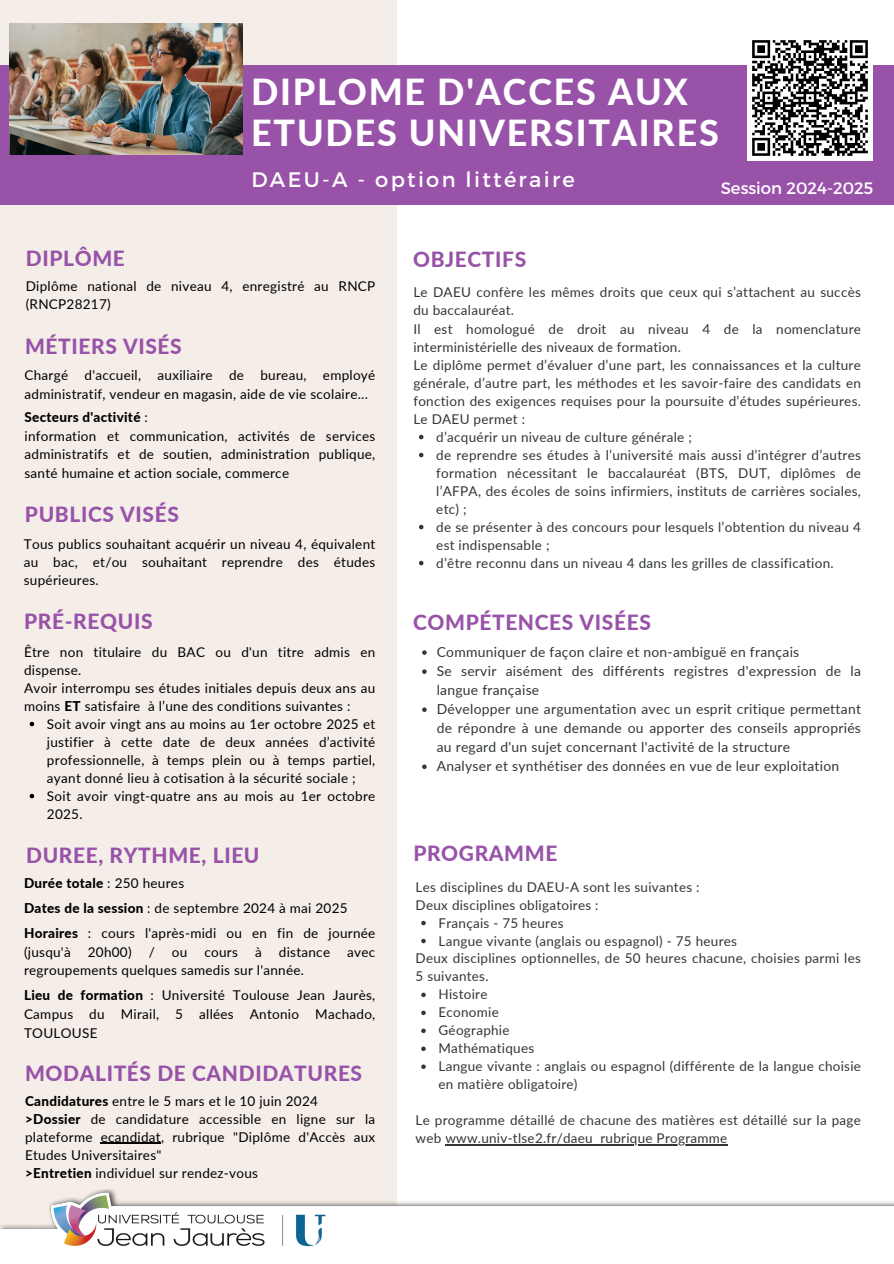
<style>
.page{position:relative;width:894px;height:1264px;background:#fff}
.page>*{position:absolute;margin:0;border:0;box-sizing:border-box;transform-origin:0 0}
.t1{font:800 35.85px/41.7px "Lato";letter-spacing:.05em;color:#fff}
.t2{font:800 21px "Lato";letter-spacing:.03em;color:#9853a9}
.t3{font:21px "Montserrat";letter-spacing:.11em;color:#fff}
.t4{font:16.5px "Montserrat";color:#fff}
.t5{font:13.8px/19px "Lato";letter-spacing:.02em;color:#313638}
.t6{font:13.5px/18px "Lato";letter-spacing:.02em;color:#000}
.t7{font:13.5px/18px "Lato";letter-spacing:.02em;color:#313638}
.t8{font:800 13.5px "Lato";letter-spacing:.02em;color:#000}
.s1{font-weight:400}
.s2{font-weight:800}
</style>
<div class="page">
<div style="left:0;top:0;width:396px;height:1226px;background:#f4ede8"></div>
<div style="left:0;top:65px;width:893px;height:140px;background:#9853a9"></div>
<img style="left:747px;top:40px;width:124px;height:121px">
<img style="left:9px;top:24px;width:233px;height:130px">
<img style="left:0;top:1189px;width:893px;height:58px">
<svg style="left:419px;top:435px;width:4px;height:4px"></svg>
<svg style="left:419px;top:453px;width:4px;height:4px"></svg>
<svg style="left:419px;top:525px;width:4px;height:4px"></svg>
<svg style="left:419px;top:561px;width:4px;height:4px"></svg>
<svg style="left:421px;top:920px;width:4px;height:5px"></svg>
<svg style="left:421px;top:938px;width:4px;height:5px"></svg>
<svg style="left:421px;top:992px;width:4px;height:5px"></svg>
<svg style="left:421px;top:1010px;width:4px;height:5px"></svg>
<svg style="left:421px;top:1028px;width:4px;height:5px"></svg>
<svg style="left:421px;top:1046px;width:4px;height:5px"></svg>
<svg style="left:421px;top:1064px;width:4px;height:4px"></svg>
<hr style="left:445px;top:1144px;width:148px;height:1px;background:#313638">
<hr style="left:600px;top:1144px;width:127px;height:1px;background:#313638">
<svg style="left:30px;top:721px;width:4px;height:5px"></svg>
<svg style="left:30px;top:793px;width:4px;height:5px"></svg>
<svg style="left:422px;top:650px;width:4px;height:5px"></svg>
<svg style="left:422px;top:669px;width:4px;height:5px"></svg>
<svg style="left:422px;top:707px;width:4px;height:5px"></svg>
<svg style="left:422px;top:764px;width:4px;height:5px"></svg>
<hr style="left:101px;top:1142px;width:60px;height:1px;background:#000">
<h2 class="t1" style="left:251px;top:70px;width:469px">DIPLOME D'ACCES AUX<br>ETUDES UNIVERSITAIRES</h2>
<p class="t3" style="left:251px;top:166px;width:325px">DAEU-A - option littéraire</p>
<p class="t4" style="left:720px;top:178px;width:154px">Session 2024-2025</p>
<h4 class="t2" style="left:26px;top:246px;width:100px">DIPLÔME</h4>
<h2 class="t6" style="left:26px;top:277px;width:351px">Diplôme national de niveau 4, enregistré au RNCP (RNCP28217)</h2>
<p class="t2" style="left:25px;top:333px;width:158px">MÉTIERS VISÉS</p>
<p class="t6" style="left:25px;top:366px;width:352px;line-height:18.8px">Chargé d'accueil, auxiliaire de bureau, employé administratif, vendeur en magasin, aide de vie scolaire...</p>
<p class="t8" style="left:25px;top:408px;width:125px">Secteurs d'activité <span class="s1">:</span></p>
<p class="t6" style="left:25px;top:426px;width:352px;line-height:18.8px;text-align:justify">information et communication, activités de services administratifs et de soutien, administration publique, santé humaine et action sociale, commerce</p>
<p class="t2" style="left:25px;top:501px;width:155px">PUBLICS VISÉS</p>
<p class="t6" style="left:24px;top:534px;width:353px;text-align:justify">Tous publics souhaitant acquérir un niveau 4, équivalent au bac, et/ou souhaitant reprendre des études supérieures.</p>
<p class="t2" style="left:24px;top:608px;width:130px">PRÉ-REQUIS</p>
<p class="t6" style="left:24px;top:642px;width:353px">Être non titulaire du BAC ou d'un titre admis en dispense.</p>
<p class="t6" style="left:24px;top:678px;width:353px">Avoir interrompu ses études initiales depuis deux ans au moins <span class="s2">ET</span> satisfaire à l’une des conditions suivantes :</p>
<h2 class="t6" style="left:47px;top:714px;width:330px;text-align:justify">Soit avoir vingt ans au moins au 1er octobre 2025 et justifier à cette date de deux années d’activité professionnelle, à temps plein ou à temps partiel, ayant donné lieu à cotisation à la sécurité sociale ;</h2>
<p class="t6" style="left:47px;top:786px;width:330px">Soit avoir vingt-quatre ans au mois au 1er octobre<br>2025.</p>
<p class="t2" style="left:26px;top:842px;width:235px">DUREE, RYTHME, LIEU</p>
<h2 class="t8" style="left:24px;top:874px;width:162px">Durée totale <span class="s1">: 250 heures</span></h2>
<p class="t6" style="left:24px;top:898px;width:325px"><span class="s2">Dates de la session</span> : de septembre 2024 à mai 2025</p>
<p class="t6" style="left:24px;top:923px;width:353px;line-height:18.8px"><span class="s2">Horaires</span> : cours l'après-midi ou en fin de journée (jusqu'à</p>
<p class="t6" style="left:88px;top:942px;width:45px">20h00)</p>
<p class="t6" style="left:149px;top:942px;width:8px">/</p>
<p class="t6" style="left:172px;top:942px;width:17px">ou</p>
<p class="t6" style="left:204px;top:942px;width:35px">cours</p>
<p class="t6" style="left:255px;top:942px;width:8px">à</p>
<p class="t6" style="left:279px;top:942px;width:53px">distance</p>
<p class="t6" style="left:347px;top:942px;width:30px">avec</p>
<p class="t6" style="left:24px;top:961px;width:281px">regroupements quelques samedis sur l'année.</p>
<p class="t6" style="left:24px;top:985px;width:353px;line-height:18.8px;text-align:justify"><span class="s2">Lieu de formation</span> : Université Toulouse Jean Jaurès, Campus du Mirail, 5 allées Antonio Machado, TOULOUSE</p>
<p class="t2" style="left:25px;top:1060px;width:338px">MODALITÉS DE CANDIDATURES</p>
<p class="t6" style="left:25px;top:1091px;width:294px"><span class="s2">Candidatures</span> entre le 5 mars et le 10 juin 2024</p>
<p class="t6" style="left:25px;top:1109px;width:351px"><span class="s2">&gt;Dossier</span> de candidature accessible en ligne sur la plateforme ecandidat, rubrique "Diplôme d'Accès aux Etudes Universitaires"<br><span class="s2">&gt;Entretien</span> individuel sur rendez-vous</p>
<p class="t2" style="left:413px;top:246px;width:115px">OBJECTIFS</p>
<p class="t7" style="left:413px;top:283px;width:449px">Le DAEU confère les mêmes droits que ceux qui s’attachent au succès du baccalauréat.</p>
<p class="t7" style="left:413px;top:319px;width:449px">Il est homologué de droit au niveau 4 de la nomenclature interministérielle des niveaux de formation.</p>
<h2 class="t7" style="left:413px;top:355px;width:449px;text-align:justify">Le diplôme permet d’évaluer d’une part, les connaissances et la culture générale, d’autre part, les méthodes et les savoir-faire des candidats en fonction des exigences requises pour la poursuite d’études supérieures.<br>Le DAEU permet :</h2>
<p class="t7" style="left:436px;top:427px;width:257px">d’acquérir un niveau de culture générale ;</p>
<h2 class="t7" style="left:436px;top:445px;width:426px;text-align:justify">de reprendre ses études à l’université mais aussi d’intégrer d’autres formation nécessitant le baccalauréat (BTS, DUT, diplômes de l’AFPA, des écoles de soins infirmiers, instituts de carrières sociales, etc) ;</h2>
<p class="t7" style="left:436px;top:517px;width:426px">de se présenter à des concours pour lesquels l’obtention du niveau 4 est indispensable ;</p>
<p class="t7" style="left:436px;top:553px;width:399px">d’être reconnu dans un niveau 4 dans les grilles de classification.</p>
<p class="t2" style="left:413px;top:609px;width:239px">COMPÉTENCES VISÉES</p>
<p class="t5" style="left:436px;top:641px;width:364px">Communiquer de façon claire et non-ambiguë en français</p>
<p class="t5" style="left:436px;top:661px;width:425px">Se servir aisément des différents registres d'expression de la langue française</p>
<p class="t5" style="left:436px;top:699px;width:425px;text-align:justify">Développer une argumentation avec un esprit critique permettant de répondre à une demande ou apporter des conseils appropriés au regard d'un sujet concernant l'activité de la structure</p>
<p class="t5" style="left:436px;top:756px;width:404px">Analyser et synthétiser des données en vue de leur exploitation</p>
<p class="t2" style="left:413px;top:839px;width:145px">PROGRAMME</p>
<h2 class="t7" style="left:415px;top:877px;width:285px">Les disciplines du DAEU-A sont les suivantes :</h2>
<p class="t7" style="left:415px;top:895px;width:184px">Deux disciplines obligatoires :</p>
<p class="t7" style="left:438px;top:913px;width:126px">Français - 75 heures</p>
<p class="t7" style="left:438px;top:931px;width:300px">Langue vivante (anglais ou espagnol) - 75 heures</p>
<p class="t7" style="left:415px;top:949px;width:446px">Deux disciplines optionnelles, de 50 heures chacune, choisies parmi les<br>5 suivantes.</p>
<h2 class="t7" style="left:438px;top:985px;width:50px">Histoire</h2>
<p class="t7" style="left:438px;top:1003px;width:62px">Economie</p>
<p class="t7" style="left:438px;top:1021px;width:72px">Géographie</p>
<p class="t7" style="left:438px;top:1039px;width:97px">Mathématiques</p>
<p class="t7" style="left:438px;top:1056px;width:424px">Langue vivante : anglais ou espagnol (différente de la langue choisie en matière obligatoire)</p>
<h1 class="t7" style="left:415px;top:1110px;width:446px">Le programme détaillé de chacune des matières est détaillé sur la page web www.univ-tlse2.fr/daeu</h1>
<h3 class="t7" style="left:600px;top:1128px;width:128px">rubrique Programme</h3>
</div>
